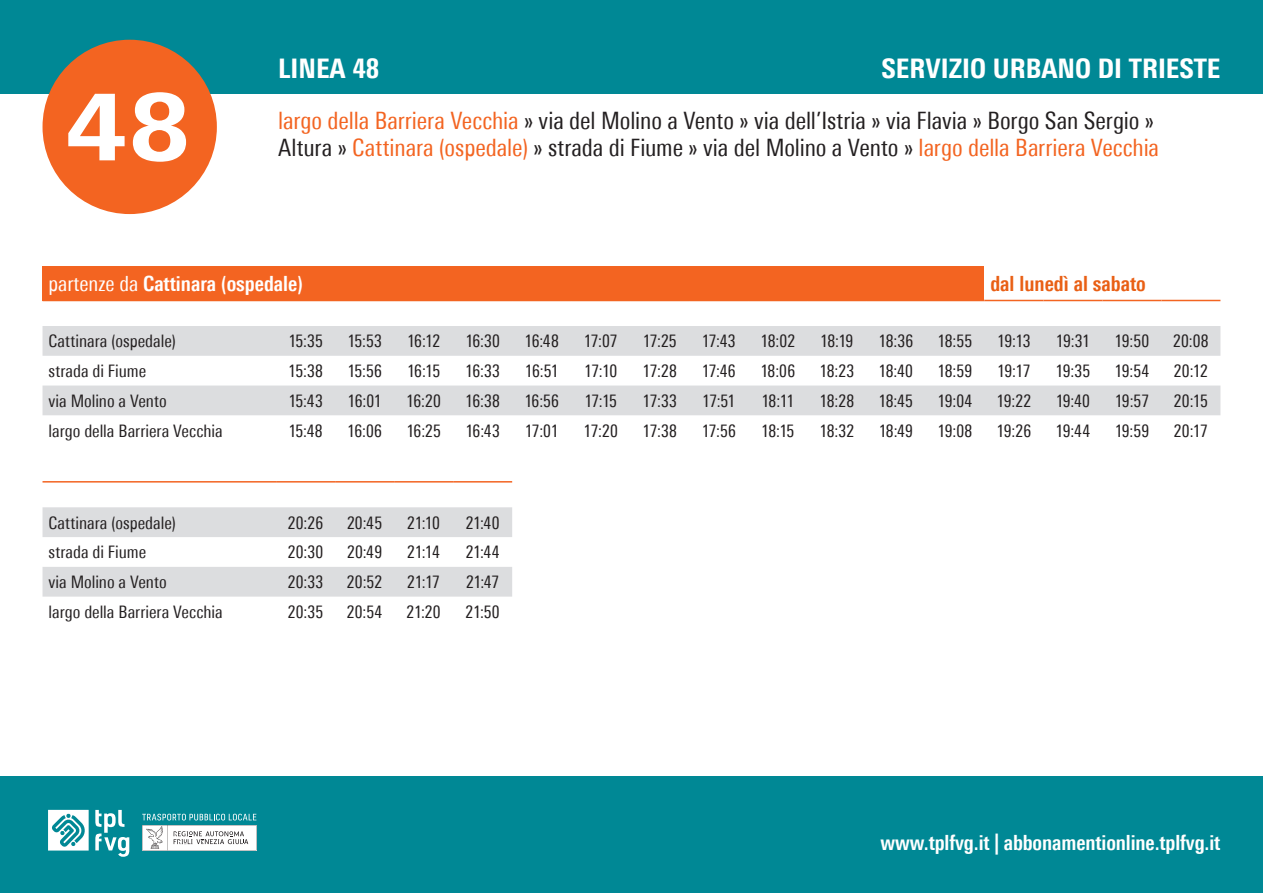
<style>
.page{position:relative;width:1263px;height:893px;background:#fff}
.page>*{position:absolute;margin:0;border:0;box-sizing:border-box;transform-origin:0 0}
.t1{font:800 92.1px "Univers Next Pro";color:#fff}
.t2{font:800 condensed 27px "Univers Next Pro";color:#fff}
.t3{font:condensed 24px "Univers Next Pro";letter-spacing:-.005em;color:#231f20}
.t4{font:condensed 24px "Univers Next Pro";letter-spacing:-.005em;color:#f36421}
.t5{font:700 condensed 21px "Univers Next Pro";letter-spacing:-.005em;color:#fff}
.t6{font:700 condensed 21px "Univers Next Pro";color:#e95f14}
.t7{font:condensed 17.25px "Univers Next Pro";color:#231f20}
.s1{color:#f36421}
.s2{color:#231f20}
.s3{font-weight:400}
</style>
<div class="page">
<div style="left:0;top:0;width:1263px;height:94px;background:#008895"></div>
<div style="left:0;top:776px;width:1263px;height:117px;background:#008895"></div>
<div style="left:43px;top:40px;width:174px;height:174px;background:#f36421;border-radius:50%"></div>
<svg style="left:142px;top:814px;width:114px;height:36px"></svg>
<svg style="left:48px;top:810px;width:41px;height:40px"></svg>
<svg style="left:95px;top:810px;width:34px;height:47px"></svg>
<div style="left:43px;top:266px;width:941px;height:34px;background:#f36421"></div>
<svg style="left:43px;top:326px;width:1177px;height:89px;fill:#dcdddf"></svg>
<hr style="left:43px;top:300px;width:233px;height:1px;background:#f36421">
<hr style="left:276px;top:300px;width:59px;height:1px;background:#f36421">
<hr style="left:335px;top:300px;width:59px;height:1px;background:#f36421">
<hr style="left:394px;top:300px;width:59px;height:1px;background:#f36421">
<hr style="left:453px;top:300px;width:59px;height:1px;background:#f36421">
<hr style="left:512px;top:300px;width:59px;height:1px;background:#f36421">
<hr style="left:571px;top:300px;width:59px;height:1px;background:#f36421">
<hr style="left:630px;top:300px;width:59px;height:1px;background:#f36421">
<hr style="left:689px;top:300px;width:59px;height:1px;background:#f36421">
<hr style="left:748px;top:300px;width:59px;height:1px;background:#f36421">
<hr style="left:807px;top:300px;width:59px;height:1px;background:#f36421">
<hr style="left:866px;top:300px;width:59px;height:1px;background:#f36421">
<hr style="left:925px;top:300px;width:59px;height:1px;background:#f36421">
<hr style="left:984px;top:300px;width:59px;height:1px;background:#f36421">
<hr style="left:1043px;top:300px;width:59px;height:1px;background:#f36421">
<hr style="left:1102px;top:300px;width:59px;height:1px;background:#f36421">
<hr style="left:1161px;top:300px;width:59px;height:1px;background:#f36421">
<svg style="left:43px;top:507px;width:469px;height:90px"></svg>
<hr style="left:43px;top:481px;width:233px;height:2px;background:#f36421">
<hr style="left:276px;top:481px;width:59px;height:2px;background:#f36421">
<hr style="left:335px;top:481px;width:59px;height:2px;background:#f36421">
<hr style="left:394px;top:481px;width:59px;height:2px;background:#f36421">
<hr style="left:453px;top:481px;width:59px;height:2px;background:#f36421">
<h1 class="t1" style="left:66px;top:71px;width:126px">48</h1>
<h2 class="t2" style="left:881px;top:52px;width:340px">SERVIZIO URBANO DI TRIESTE</h2>
<h2 class="t2" style="left:278px;top:52px;width:103px">LINEA 48</h2>
<p class="t3" style="left:278px;top:106px;width:877px"><span class="s1">largo della Barriera Vecchia</span> » via del Molino a Vento » via dell’Istria » via Flavia » Borgo San Sergio »</p>
<p class="t4" style="left:278px;top:133px;width:882px"><span class="s2">Altura »</span> Cattinara (ospedale) <span class="s2">» strada di Fiume » via del Molino a Vento »</span> largo della Barriera Vecchia</p>
<p class="t5" style="left:49px;top:271px;width:256px"><span class="s3">partenze da</span> Cattinara (ospedale)</p>
<p class="t6" style="left:990px;top:271px;width:157px">dal lunedì al sabato</p>
<p class="t7" style="left:49px;top:331px;width:129px">Cattinara (ospedale)</p>
<p class="t7" style="left:288px;top:331px;width:36px">15:35</p>
<p class="t7" style="left:347px;top:331px;width:36px">15:53</p>
<p class="t7" style="left:407px;top:331px;width:35px">16:12</p>
<p class="t7" style="left:465px;top:331px;width:36px">16:30</p>
<p class="t7" style="left:524px;top:331px;width:36px">16:48</p>
<p class="t7" style="left:584px;top:331px;width:36px">17:07</p>
<p class="t7" style="left:643px;top:331px;width:36px">17:25</p>
<p class="t7" style="left:702px;top:331px;width:36px">17:43</p>
<p class="t7" style="left:760px;top:331px;width:36px">18:02</p>
<p class="t7" style="left:820px;top:331px;width:35px">18:19</p>
<p class="t7" style="left:878px;top:331px;width:36px">18:36</p>
<p class="t7" style="left:937px;top:331px;width:36px">18:55</p>
<p class="t7" style="left:997px;top:331px;width:35px">19:13</p>
<p class="t7" style="left:1056px;top:331px;width:36px">19:31</p>
<p class="t7" style="left:1114px;top:331px;width:36px">19:50</p>
<p class="t7" style="left:1173px;top:331px;width:37px">20:08</p>
<p class="t7" style="left:49px;top:361px;width:99px">strada di Fiume</p>
<p class="t7" style="left:288px;top:361px;width:36px">15:38</p>
<p class="t7" style="left:347px;top:361px;width:36px">15:56</p>
<p class="t7" style="left:407px;top:361px;width:35px">16:15</p>
<p class="t7" style="left:465px;top:361px;width:36px">16:33</p>
<p class="t7" style="left:525px;top:361px;width:35px">16:51</p>
<p class="t7" style="left:584px;top:361px;width:34px">17:10</p>
<p class="t7" style="left:643px;top:361px;width:36px">17:28</p>
<p class="t7" style="left:702px;top:361px;width:35px">17:46</p>
<p class="t7" style="left:760px;top:361px;width:36px">18:06</p>
<p class="t7" style="left:819px;top:361px;width:36px">18:23</p>
<p class="t7" style="left:879px;top:361px;width:36px">18:40</p>
<p class="t7" style="left:937px;top:361px;width:36px">18:59</p>
<p class="t7" style="left:997px;top:361px;width:35px">19:17</p>
<p class="t7" style="left:1055px;top:361px;width:36px">19:35</p>
<p class="t7" style="left:1114px;top:361px;width:36px">19:54</p>
<p class="t7" style="left:1174px;top:361px;width:35px">20:12</p>
<p class="t7" style="left:49px;top:391px;width:120px">via Molino a Vento</p>
<p class="t7" style="left:288px;top:391px;width:36px">15:43</p>
<p class="t7" style="left:347px;top:391px;width:36px">16:01</p>
<p class="t7" style="left:406px;top:391px;width:36px">16:20</p>
<p class="t7" style="left:465px;top:391px;width:36px">16:38</p>
<p class="t7" style="left:524px;top:391px;width:36px">16:56</p>
<p class="t7" style="left:584px;top:391px;width:34px">17:15</p>
<p class="t7" style="left:643px;top:391px;width:36px">17:33</p>
<p class="t7" style="left:702px;top:391px;width:35px">17:51</p>
<p class="t7" style="left:761px;top:391px;width:34px">18:11</p>
<p class="t7" style="left:819px;top:391px;width:36px">18:28</p>
<p class="t7" style="left:879px;top:391px;width:36px">18:45</p>
<p class="t7" style="left:937px;top:391px;width:36px">19:04</p>
<p class="t7" style="left:996px;top:391px;width:36px">19:22</p>
<p class="t7" style="left:1056px;top:391px;width:36px">19:40</p>
<p class="t7" style="left:1115px;top:391px;width:36px">19:57</p>
<p class="t7" style="left:1174px;top:391px;width:35px">20:15</p>
<p class="t7" style="left:49px;top:420px;width:176px">largo della Barriera Vecchia</p>
<p class="t7" style="left:288px;top:420px;width:36px">15:48</p>
<p class="t7" style="left:347px;top:420px;width:36px">16:06</p>
<p class="t7" style="left:406px;top:420px;width:36px">16:25</p>
<p class="t7" style="left:465px;top:420px;width:36px">16:43</p>
<p class="t7" style="left:525px;top:420px;width:35px">17:01</p>
<p class="t7" style="left:584px;top:420px;width:36px">17:20</p>
<p class="t7" style="left:643px;top:420px;width:36px">17:38</p>
<p class="t7" style="left:702px;top:420px;width:36px">17:56</p>
<p class="t7" style="left:761px;top:420px;width:35px">18:15</p>
<p class="t7" style="left:819px;top:420px;width:36px">18:32</p>
<p class="t7" style="left:879px;top:420px;width:36px">18:49</p>
<p class="t7" style="left:937px;top:420px;width:36px">19:08</p>
<p class="t7" style="left:996px;top:420px;width:36px">19:26</p>
<p class="t7" style="left:1056px;top:420px;width:36px">19:44</p>
<p class="t7" style="left:1115px;top:420px;width:36px">19:59</p>
<p class="t7" style="left:1174px;top:420px;width:35px">20:17</p>
<p class="t7" style="left:49px;top:512px;width:129px">Cattinara (ospedale)</p>
<p class="t7" style="left:288px;top:512px;width:37px">20:26</p>
<p class="t7" style="left:347px;top:512px;width:37px">20:45</p>
<p class="t7" style="left:407px;top:512px;width:34px">21:10</p>
<p class="t7" style="left:466px;top:512px;width:35px">21:40</p>
<p class="t7" style="left:49px;top:542px;width:99px">strada di Fiume</p>
<p class="t7" style="left:288px;top:542px;width:37px">20:30</p>
<p class="t7" style="left:347px;top:542px;width:37px">20:49</p>
<p class="t7" style="left:407px;top:542px;width:34px">21:14</p>
<p class="t7" style="left:466px;top:542px;width:35px">21:44</p>
<p class="t7" style="left:49px;top:572px;width:120px">via Molino a Vento</p>
<p class="t7" style="left:288px;top:572px;width:37px">20:33</p>
<p class="t7" style="left:347px;top:572px;width:37px">20:52</p>
<p class="t7" style="left:407px;top:572px;width:34px">21:17</p>
<p class="t7" style="left:466px;top:572px;width:35px">21:47</p>
<p class="t7" style="left:49px;top:602px;width:176px">largo della Barriera Vecchia</p>
<p class="t7" style="left:288px;top:602px;width:37px">20:35</p>
<p class="t7" style="left:347px;top:602px;width:37px">20:54</p>
<p class="t7" style="left:407px;top:602px;width:36px">21:20</p>
<p class="t7" style="left:466px;top:602px;width:36px">21:50</p>
<p class="t5" style="left:881px;top:830px;width:341px">www.tplfvg.it | abbonamentionline.tplfvg.it</p>
</div>
